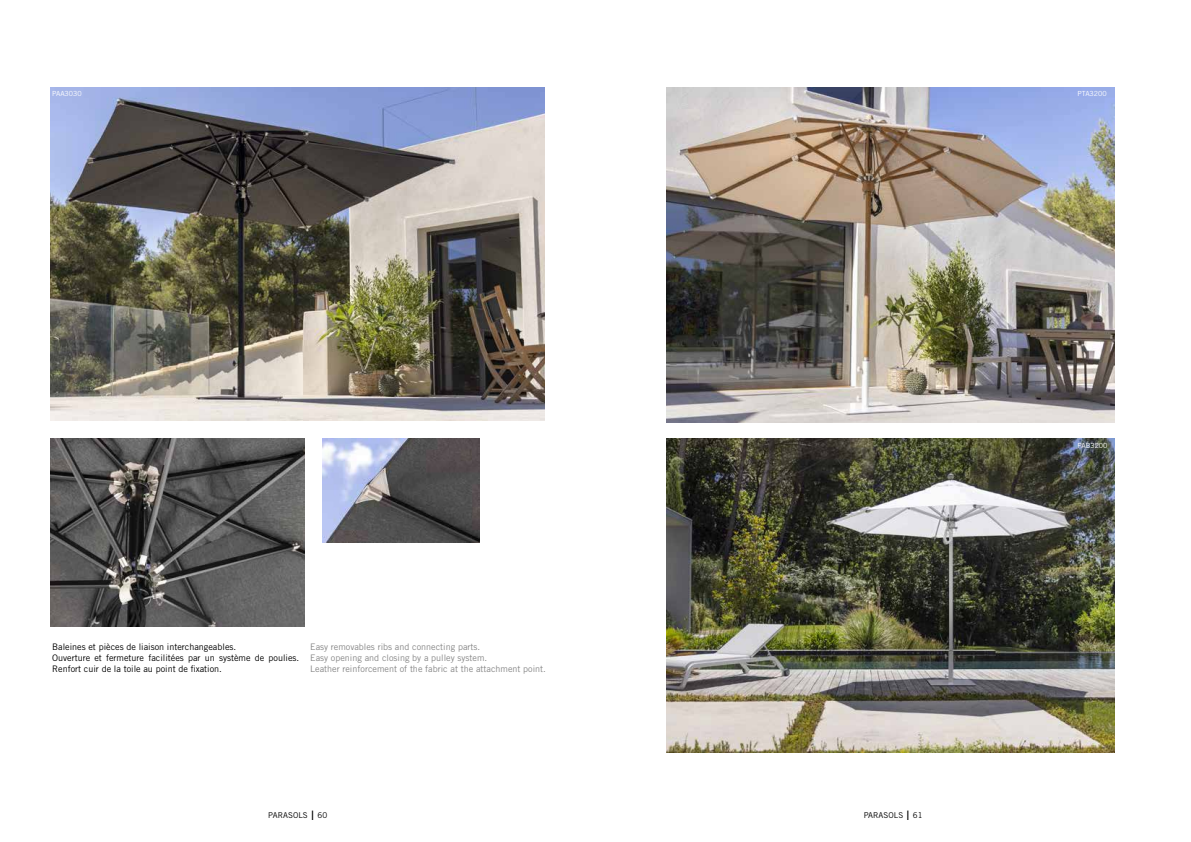
<style>
.page{position:relative;width:1191px;height:842px;background:#fff}
.page>*{position:absolute;margin:0;border:0;box-sizing:border-box;transform-origin:0 0}
.t1{font:9px/10.8px "Trade Gothic LT Std";color:#000}
.t2{font:9px/10.8px "Trade Gothic LT Std";color:#878787}
.t3{font:8px "Trade Gothic LT Std";letter-spacing:.01em;color:#000}
.t4{font:7px "Trade Gothic LT Std";color:#fff}
.s1{font-size:13px}
</style>
<div class="page">
<img style="left:50px;top:87px;width:495px;height:334px">
<img style="left:667px;top:438px;width:447px;height:314px">
<img style="left:667px;top:87px;width:447px;height:336px">
<img style="left:50px;top:438px;width:255px;height:188px">
<img style="left:323px;top:438px;width:157px;height:105px">
<p class="t4" style="left:52px;top:90px;width:31px">PAA3030</p>
<p class="t4" style="left:1077px;top:90px;width:31px">PTA3200</p>
<p class="t1" style="left:52px;top:641px;width:248px">Baleines et pièces de liaison interchangeables.<br>Ouverture et fermeture facilitées par un système de poulies.<br>Renfort cuir de la toile au point de fixation.</p>
<p class="t2" style="left:310px;top:641px;width:237px">Easy removables ribs and connecting parts.<br>Easy opening and closing by a pulley system.<br>Leather reinforcement of the fabric at the attachment point.</p>
<p class="t3" style="left:268px;top:810px;width:61px">PARASOLS <span class="s1">I</span> 60</p>
<p class="t3" style="left:863px;top:810px;width:61px">PARASOLS <span class="s1">I</span> 61</p>
<p class="t4" style="left:1077px;top:441px;width:31px">PAB3200</p>
</div>
